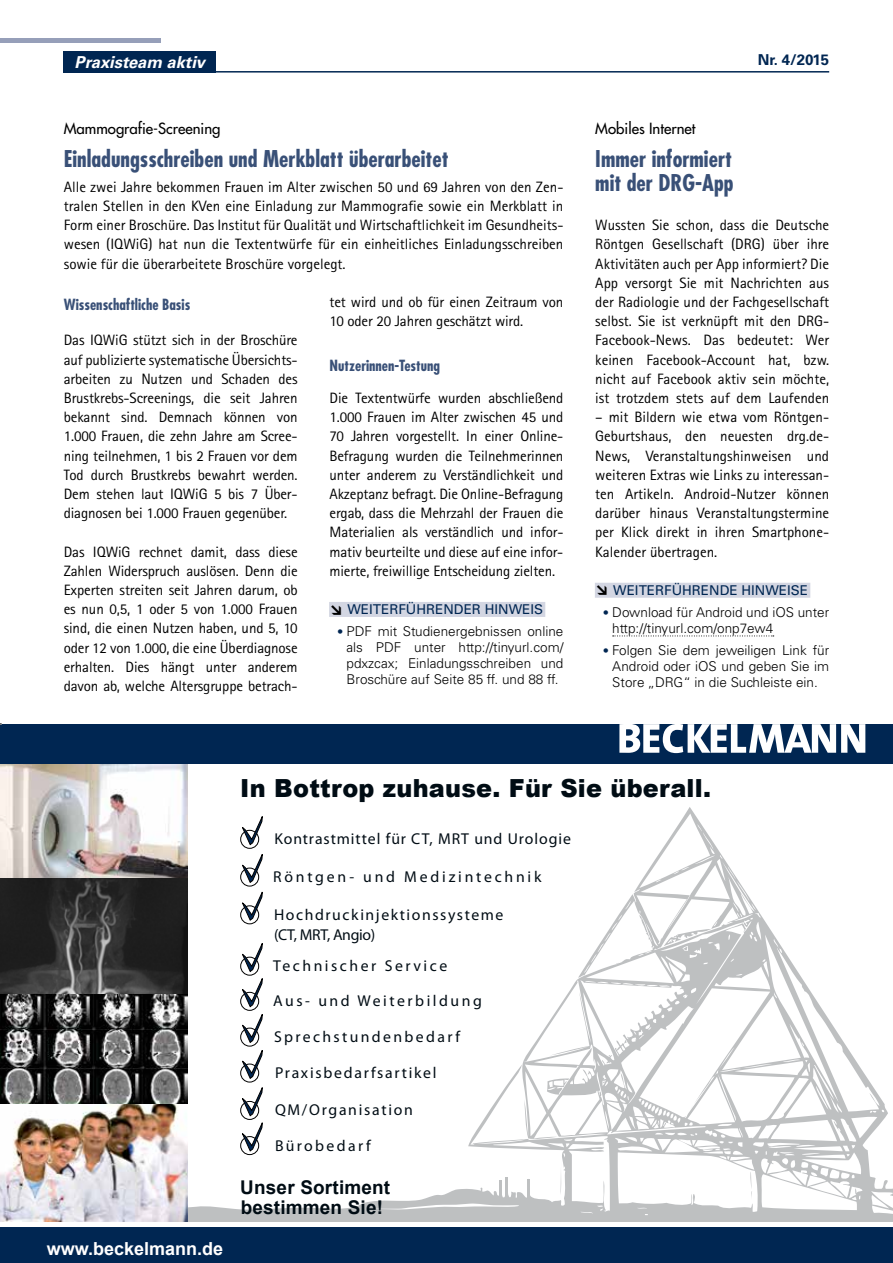
<style>
.page{position:relative;width:893px;height:1263px;background:#fff}
.page>*{position:absolute;margin:0;border:0;box-sizing:border-box;transform-origin:0 0}
.t1{font:900 24.9px "Arial";letter-spacing:.01em;color:#000c14;scale:.96 1}
.t2{font:700 condensed 22.5px/24px "Futura Std";color:#395077}
.t3{font:700 18.9px/20.2px "Arial";letter-spacing:.01em;color:#000c14}
.t4{font:700 18px "Arial";color:#fff}
.t5{font:italic 700 16.5px "Univers LT Std";color:#fff}
.t6{font:15.75px/19.6px "Myriad Pro";letter-spacing:.11em;color:#000c14}
.t7{font:15.75px "Myriad Pro";letter-spacing:.16em;color:#000c14}
.t8{font:15.75px "Myriad Pro";letter-spacing:.06em;color:#000c14}
.t9{font:15.75px "Myriad Pro";letter-spacing:.15em;color:#000c14}
.t10{font:15.75px "Myriad Pro";letter-spacing:.175em;color:#000c14}
.t11{font:15px/19.2px "Rotis Sans Serif Std";letter-spacing:-.01em;color:#000;text-align:justify}
.t12{font:700 condensed 15px "Futura Std";color:#395077}
.t13{font:500 15px "Futura Std";color:#000}
.t14{font:700 15px "Univers LT Std";color:#002652}
.t15{font:300 13.5px/15.8px "Univers LT Std";color:#000;text-align:justify}
.t16{font:13.5px "Univers LT Std";color:#002652}
.s1{font-family:"DIN Pro";font-weight:900;color:#000}
.s2{font-family:"DIN Pro";font-weight:500;color:#002652}
</style>
<div class="page">
<div style="left:329px;top:602px;width:216px;height:15px;background:#d3d6e2"></div>
<div style="left:595px;top:583px;width:215px;height:15px;background:#d3d6e2"></div>
<svg style="left:613px;top:636px;width:161px;height:1px"></svg>
<svg style="left:188px;top:807px;width:705px;height:415px"></svg>
<hr style="left:527px;top:1179px;width:2px;height:22px;background:#bcbec0">
<hr style="left:505px;top:1177px;width:3px;height:23px;background:#bcbec0">
<hr style="left:499px;top:1180px;width:3px;height:22px;background:#bcbec0">
<div style="left:240px;top:1136px;width:19px;height:19px;border:1px solid #000;border-radius:50%"></div>
<div style="left:240px;top:1101px;width:19px;height:19px;border:1px solid #000;border-radius:50%"></div>
<div style="left:240px;top:1064px;width:19px;height:18px;border:1px solid #000;border-radius:50%"></div>
<div style="left:240px;top:1028px;width:19px;height:18px;border:1px solid #000;border-radius:50%"></div>
<div style="left:240px;top:992px;width:19px;height:19px;border:1px solid #000;border-radius:50%"></div>
<div style="left:240px;top:905px;width:19px;height:19px;border:1px solid #000;border-radius:50%"></div>
<div style="left:240px;top:868px;width:19px;height:18px;border:1px solid #000;border-radius:50%"></div>
<div style="left:240px;top:830px;width:19px;height:19px;border:1px solid #000;border-radius:50%"></div>
<svg style="left:241px;top:813px;width:22px;height:32px"></svg>
<svg style="left:241px;top:851px;width:22px;height:32px"></svg>
<svg style="left:241px;top:889px;width:22px;height:32px"></svg>
<svg style="left:241px;top:1085px;width:22px;height:67px"></svg>
<img style="left:0;top:993px;width:188px;height:111px">
<img style="left:0;top:1104px;width:188px;height:118px">
<img style="left:0;top:763px;width:188px;height:115px">
<svg style="left:0;top:878px;width:188px;height:115px;background:#2e2e2e"></svg>
<div style="left:0;top:1225px;width:893px;height:38px;background:#002652"></div>
<div style="left:0;top:724px;width:893px;height:39px;background:#002652"></div>
<svg style="left:619px;top:724px;width:246px;height:29px"></svg>
<div style="left:240px;top:957px;width:19px;height:18px;border:1px solid #000;border-radius:50%"></div>
<svg style="left:241px;top:940px;width:22px;height:139px"></svg>
<hr style="left:0;top:1222px;width:893px;height:4px;background:#fff">
<div style="left:64px;top:51px;width:152px;height:22px;background:#002652"></div>
<hr style="left:0;top:39px;width:161px;height:4px;background:#969fb9">
<hr style="left:64px;top:71px;width:765px;height:2px;background:#002652">
<p class="t5" style="left:75px;top:52px;width:132px">Praxisteam aktiv</p>
<p class="t14" style="left:758px;top:51px;width:73px">Nr. 4/2015</p>
<p class="t13" style="left:64px;top:119px;width:158px">Mammografie-Screening</p>
<h2 class="t2" style="left:64px;top:147px;width:386px">Einladungsschreiben und Merkblatt überarbeitet</h2>
<p class="t11" style="left:64px;top:177px;width:501px">Alle zwei Jahre bekommen Frauen im Alter zwischen 50 und 69 Jahren von den Zen&shy;tralen Stellen in den KVen eine Einladung zur Mammografie sowie ein Merkblatt in Form einer Broschüre. Das Institut für Qualität und Wirtschaftlichkeit im Gesundheits&shy;wesen (IQWiG) hat nun die Textentwürfe für ein einheitliches Einladungsschreiben sowie für die überarbeitete Broschüre vorgelegt.</p>
<p class="t12" style="left:64px;top:295px;width:128px">Wissenschaftliche Basis</p>
<p class="t11" style="left:64px;top:331px;width:235px">Das IQWiG stützt sich in der Broschüre auf publizierte systematische Übersichts&shy;arbeiten zu Nutzen und Schaden des Brustkrebs-Screenings, die seit Jahren bekannt sind. Demnach können von 1.000 Frauen, die zehn Jahre am Scree&shy;ning teilnehmen, 1 bis 2 Frauen vor dem Tod durch Brustkrebs bewahrt werden.<br>Dem stehen laut IQWiG 5 bis 7 Über&shy;diagnosen bei 1.000 Frauen gegenüber.</p>
<p class="t11" style="left:64px;top:542px;width:235px">Das IQWiG rechnet damit, dass diese Zahlen Widerspruch auslösen. Denn die Experten streiten seit Jahren darum, ob es nun 0,5, 1 oder 5 von 1.000 Frauen sind, die einen Nutzen haben, und 5, 10 oder 12 von 1.000, die eine Überdiagnose erhalten. Dies hängt unter anderem davon ab, welche Altersgruppe betrach-</p>
<p class="t11" style="left:330px;top:292px;width:235px">tet wird und ob für einen Zeitraum von<br>10 oder 20 Jahren geschätzt wird.</p>
<p class="t12" style="left:330px;top:356px;width:112px">Nutzerinnen-Testung</p>
<p class="t11" style="left:330px;top:388px;width:235px">Die Textentwürfe wurden abschließend 1.000 Frauen im Alter zwischen 45 und 70 Jahren vorgestellt. In einer Online-Befragung wurden die Teilnehmerinnen unter anderem zu Verständlichkeit und Akzeptanz befragt. Die Online-Befragung ergab, dass die Mehrzahl der Frauen die Materialien als verständlich und infor&shy;mativ beurteilte und diese auf eine infor&shy;mierte, freiwillige Entscheidung zielten.</p>
<p class="t16" style="left:330px;top:601px;width:215px"><span class="s1">↘</span> WEITERFÜHRENDER HINWEIS</p>
<p class="t15" style="left:347px;top:624px;width:218px;text-indent:-10px"><span class="s2">•</span> PDF mit Studienergebnissen online als PDF unter http://tinyurl.com/ pdxzcax; Einladungsschreiben und Broschüre auf Seite 85 ff. und 88 ff.</p>
<p class="t13" style="left:595px;top:119px;width:102px">Mobiles Internet</p>
<h2 class="t2" style="left:595px;top:147px;width:140px">Immer informiert mit der DRG-App</h2>
<p class="t11" style="left:595px;top:215px;width:235px">Wussten Sie schon, dass die Deutsche Röntgen Gesellschaft (DRG) über ihre Aktivitäten auch per App informiert? Die App versorgt Sie mit Nachrichten aus der Radiologie und der Fachgesellschaft selbst. Sie ist verknüpft mit den DRG-Facebook-News. Das bedeutet: Wer keinen Facebook-Account hat, bzw. nicht auf Facebook aktiv sein möchte, ist trotzdem stets auf dem Laufenden</p>
<p class="t11" style="left:595px;top:407px;width:235px">– mit Bildern wie etwa vom Röntgen-Geburtshaus, den neuesten drg.de-News, Veranstaltungshinweisen und weiteren Extras wie Links zu interessan&shy;ten Artikeln. Android-Nutzer können darüber hinaus Veranstaltungstermine per Klick direkt in ihren Smartphone-Kalender übertragen.</p>
<p class="t16" style="left:595px;top:582px;width:214px"><span class="s1">↘</span> WEITERFÜHRENDE HINWEISE</p>
<p class="t15" style="left:612px;top:604px;width:218px;text-indent:-10px"><span class="s2">•</span> Download für Android und iOS unter http://tinyurl.com/onp7ew4</p>
<p class="t15" style="left:612px;top:642px;width:218px;text-indent:-10px"><span class="s2">•</span> Folgen Sie dem jeweiligen Link für Android oder iOS und geben Sie im Store „DRG“ in die Suchleiste ein.</p>
<h1 class="t1" style="left:240px;top:770px;width:492px">In Bottrop zuhause. Für Sie überall.</h1>
<p class="t8" style="left:274px;top:829px;width:298px">Kontrastmittel für CT, MRT und Urologie</p>
<p class="t10" style="left:273px;top:867px;width:270px">Röntgen- und Medizintechnik</p>
<p class="t6" style="left:274px;top:905px;width:231px">Hochdruckinjektionssysteme (CT, MRT, Angio)</p>
<p class="t7" style="left:273px;top:956px;width:176px">Technischer Service</p>
<p class="t7" style="left:273px;top:991px;width:210px">Aus- und Weiterbildung</p>
<p class="t9" style="left:274px;top:1027px;width:187px">Sprechstundenbedarf</p>
<p class="t6" style="left:275px;top:1063px;width:163px">Praxisbedarfsartikel</p>
<p class="t6" style="left:275px;top:1100px;width:139px">QM/Organisation</p>
<p class="t9" style="left:275px;top:1135px;width:97px">Bürobedarf</p>
<p class="t4" style="left:47px;top:1237px;width:178px">www.beckelmann.de</p>
<p class="t3" style="left:240px;top:1177px;width:151px">Unser Sortiment bestimmen Sie!</p>
</div>
